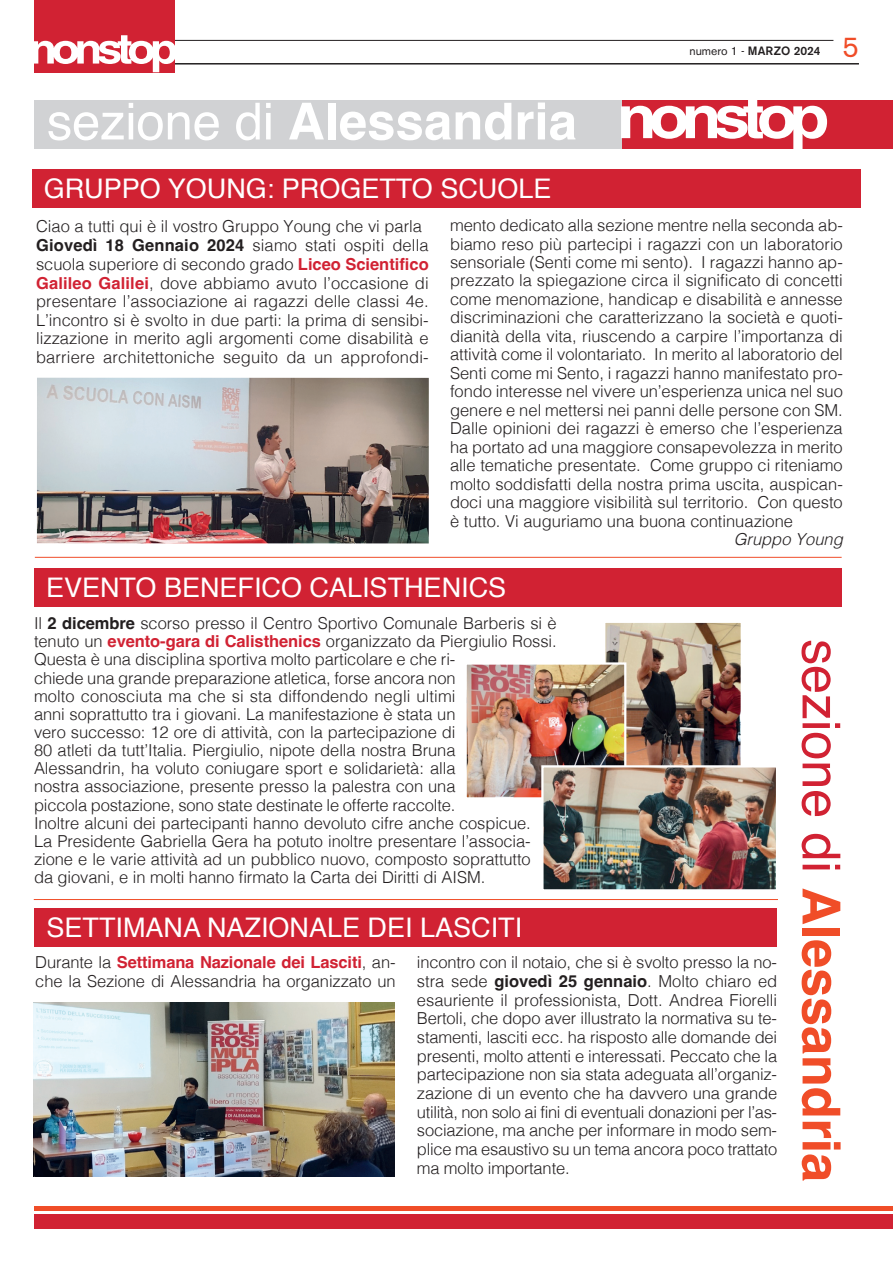
<style>
.page{position:relative;width:893px;height:1263px;background:#fff}
.page>*{position:absolute;margin:0;border:0;box-sizing:border-box;transform-origin:0 0}
.t1{font:700 52.5px "Helvetica";letter-spacing:-.005em;color:#f04d28}
.t2{font:700 51px "Helvetica";color:#fff}
.t3{font:28.5px "Akzidenz Grotesk BE";color:#f04d28}
.t4{font:27px "Helvetica";color:#fff}
.t5{font:300 16.5px/18.5px "Helvetica";letter-spacing:-.005em;color:#231f20;text-align:justify}
.t6{font:italic 300 16.5px "Helvetica";color:#231f20}
.t7{font:500 12px "Akzidenz Grotesk BE";color:#231f20}
.s1{font-weight:400}
.s2{font-weight:700}
.s3{font-weight:700;color:#d12233}
.s4{font-weight:400;color:#d12233}
</style>
<div class="page">
<hr style="left:34px;top:63px;width:825px;height:2px;background:#231f20">
<hr style="left:34px;top:40px;width:799px;height:1px;background:#231f20">
<div style="left:34px;top:0;width:140px;height:72px;background:#d12233"></div>
<svg style="left:34px;top:35px;width:142px;height:37px"></svg>
<div style="left:34px;top:1206px;width:859px;height:5px;background:#f04d28"></div>
<div style="left:34px;top:1214px;width:859px;height:15px;background:#d12233"></div>
<div style="left:621px;top:100px;width:272px;height:49px;background:#d12233"></div>
<div style="left:34px;top:100px;width:587px;height:49px;background:#d1d2d4"></div>
<svg style="left:621px;top:100px;width:206px;height:49px"></svg>
<div style="left:35px;top:908px;width:742px;height:39px;background:#d12233"></div>
<hr style="left:34px;top:899px;width:745px;height:1px;background:#f04d28">
<div style="left:32px;top:169px;width:828px;height:39px;background:#d12233"></div>
<img style="left:37px;top:378px;width:392px;height:165px">
<img style="left:34px;top:1002px;width:360px;height:175px">
<div style="left:34px;top:569px;width:808px;height:38px;background:#d12233"></div>
<hr style="left:35px;top:557px;width:807px;height:1px;background:#f04d28">
<img style="left:606px;top:624px;width:134px;height:141px">
<div style="left:603px;top:621px;width:140px;height:160px;border:2px solid #fff"></div>
<img style="left:468px;top:665px;width:155px;height:131px">
<div style="left:465px;top:662px;width:161px;height:137px;border:2px solid #fff"></div>
<img style="left:544px;top:768px;width:231px;height:120px">
<div style="left:541px;top:765px;width:237px;height:126px;border:2px solid #fff"></div>
<p class="t2" style="left:47px;top:100px;width:532px"><span class="s1">sezione di</span> Alessandria</p>
<p class="t7" style="left:689px;top:47px;width:133px"><span class="s1">numero 1 -</span> MARZO 2024</p>
<p class="t3" style="left:842px;top:37px;width:18px">5</p>
<p class="t4" style="left:44px;top:177px;width:509px">GRUPPO YOUNG: PROGETTO SCUOLE</p>
<p class="t5" style="left:36px;top:218px;width:388px">Ciao a tutti qui è il vostro Gruppo Young che vi parla</p>
<p class="t5" style="left:36px;top:237px;width:394px"><span class="s2">Giovedì 18 Gennaio 2024</span> siamo stati ospiti della scuola superiore di secondo grado <span class="s3">Liceo Scientifico Galileo Galilei</span>, dove abbiamo avuto l’occasione di presentare l’associazione ai ragazzi delle classi 4e.<br>L’incontro si è svolto in due parti: la prima di sensibi&shy;lizzazione in merito agli argomenti come disabilità e barriere architettoniche seguito da un approfondi-</p>
<p class="t5" style="left:450px;top:217px;width:394px">mento dedicato alla sezione mentre nella seconda ab&shy;biamo reso più partecipi i ragazzi con un laboratorio sensoriale (Senti come mi sento). I ragazzi hanno ap&shy;prezzato la spiegazione circa il significato di concetti come menomazione, handicap e disabilità e annesse discriminazioni che caratterizzano la società e quoti&shy;dianità della vita, riuscendo a carpire l’importanza di attività come il volontariato. In merito al laboratorio del Senti come mi Sento, i ragazzi hanno manifestato pro&shy;fondo interesse nel vivere un’esperienza unica nel suo genere e nel mettersi nei panni delle persone con SM.<br>Dalle opinioni dei ragazzi è emerso che l’esperienza ha portato ad una maggiore consapevolezza in merito alle tematiche presentate. Come gruppo ci riteniamo molto soddisfatti della nostra prima uscita, auspican&shy;doci una maggiore visibilità sul territorio. Con questo è tutto. Vi auguriamo una buona continuazione</p>
<p class="t6" style="left:734px;top:532px;width:111px">Gruppo Young</p>
<p class="t4" style="left:46px;top:576px;width:462px">EVENTO BENEFICO CALISTHENICS</p>
<p class="t5" style="left:34px;top:615px;width:524px;text-align:left">Il <span class="s2">2 dicembre</span> scorso presso il Centro Sportivo Comunale Barberis si è tenuto un <span class="s3">evento-gara di Calisthenics</span> organizzato da Piergiulio Rossi.<br>Questa è una disciplina sportiva molto particolare e che ri-<br>chiede una grande preparazione atletica, forse ancora non<br>molto conosciuta ma che si sta diffondendo negli ultimi<br>anni soprattutto tra i giovani. La manifestazione è stata un<br>vero successo: 12 ore di attività, con la partecipazione di<br>80 atleti da tutt’Italia. Piergiulio, nipote della nostra Bruna<br>Alessandrin, ha voluto coniugare sport e solidarietà: alla<br>nostra associazione, presente presso la palestra con una<br>piccola postazione, sono state destinate le offerte raccolte.<br>Inoltre alcuni dei partecipanti hanno devoluto cifre anche cospicue.<br>La Presidente Gabriella Gera ha potuto inoltre presentare l’associa&shy;zione e le varie attività ad un pubblico nuovo, composto soprattutto<br>da giovani, e in molti hanno firmato la Carta dei Diritti di AISM.</p>
<p class="t4" style="left:47px;top:916px;width:477px">SETTIMANA NAZIONALE DEI LASCITI</p>
<p class="t5" style="left:35px;top:955px;width:362px">Durante la <span class="s3">Settimana Nazionale dei Lasciti</span>, an&shy;che la Sezione di Alessandria ha organizzato un</p>
<p class="t5" style="left:417px;top:954px;width:362px">incontro con il notaio, che si è svolto presso la no&shy;stra sede <span class="s2">giovedì 25 gennaio</span>. Molto chiaro ed esauriente il professionista, Dott. Andrea Fiorelli Bertoli, che dopo aver illustrato la normativa su te&shy;stamenti, lasciti ecc. ha risposto alle domande dei presenti, molto attenti e interessati. Peccato che la partecipazione non sia stata adeguata all’organiz&shy;zazione di un evento che ha davvero una grande utilità, non solo ai fini di eventuali donazioni per l’as&shy;sociazione, ma anche per informare in modo sem&shy;plice ma esaustivo su un tema ancora poco trattato ma molto importante.</p>
<p class="t1" style="left:843px;top:639px;width:545px;rotate:90deg"><span class="s4">sezione di</span> Alessandria</p>
</div>
